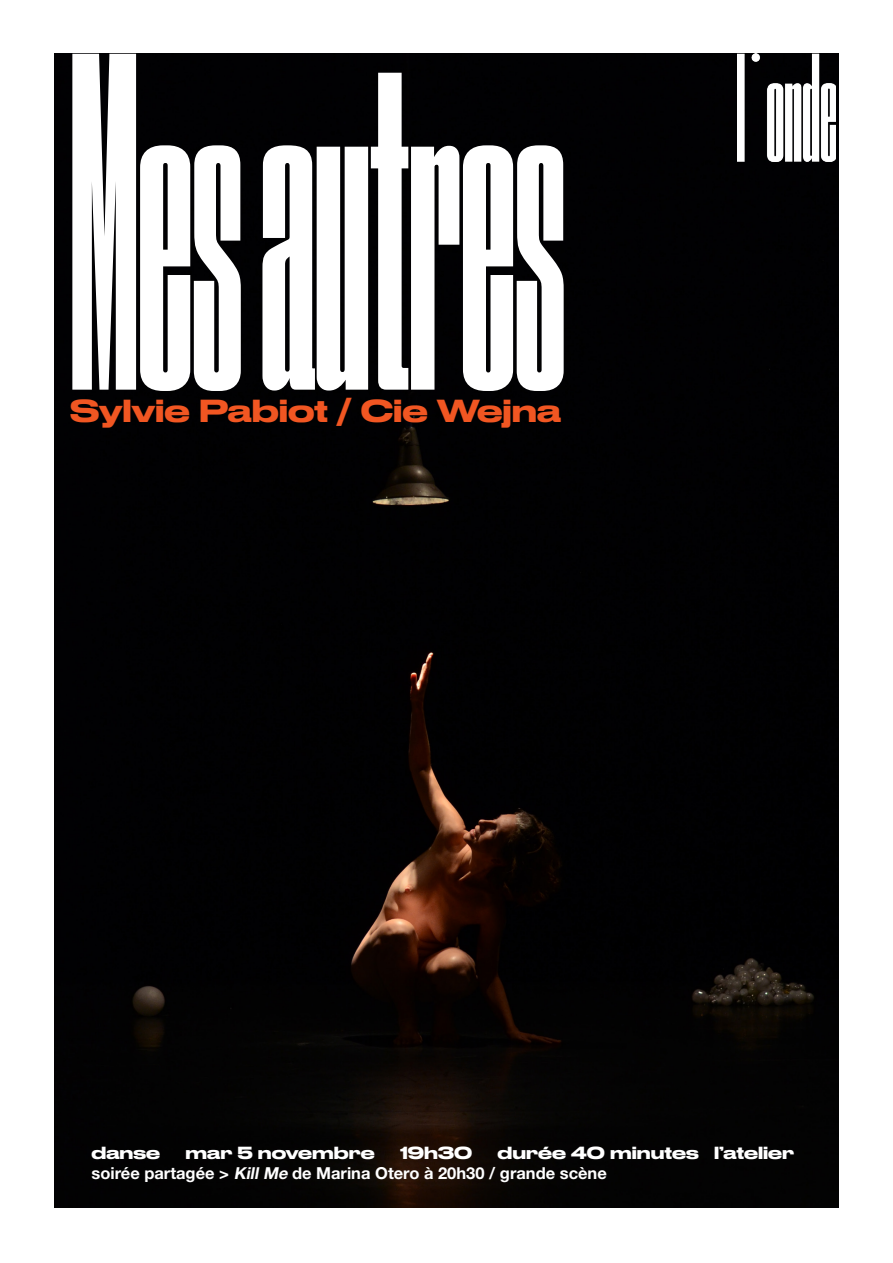
<style>
.page{position:relative;width:893px;height:1263px;background:#fff}
.page>*{position:absolute;margin:0;border:0;box-sizing:border-box;transform-origin:0 0}
.titre_spectacle{font:451.5px "Druk XX Cond Super";color:#fff}
.metteur_en_scène{font:500 30px "Druk Wide";color:#f15622}
.informations_couverture{font:700 16.5px/19.8px "Helvetica Neue LT Std";color:#fff}
.informations_couverture-2{font:500 16.5px "Druk Wide";color:#fff}
.s1{font-family:"Druk Wide";font-weight:500}
.s2{font-style:italic}
</style>
<div class="page">
<div style="left:54px;top:54px;width:785px;height:1154px;background:#010103"></div>
<img style="left:738px;top:54px;width:98px;height:107px">
<p class="titre_spectacle" style="left:70px;top:-11px;width:497px">Mes autres</p>
<p class="metteur_en_scène" style="left:70px;top:386px;width:492px">Sylvie Pabiot / Cie Wejna</p>
<p class="informations_couverture-2" style="left:92px;top:1139px;width:70px">danse</p>
<p class="informations_couverture-2" style="left:186px;top:1139px;width:191px">mar 5 novembre</p>
<p class="informations_couverture-2" style="left:400px;top:1139px;width:74px">19h30</p>
<p class="informations_couverture" style="left:92px;top:1143px;width:704px;text-indent:406px"><span class="s1">durée 40 minutes l’atelier </span>soirée partagée &gt; <span class="s2">Kill Me</span> de Marina Otero à 20h30 / grande scène</p>
</div>
